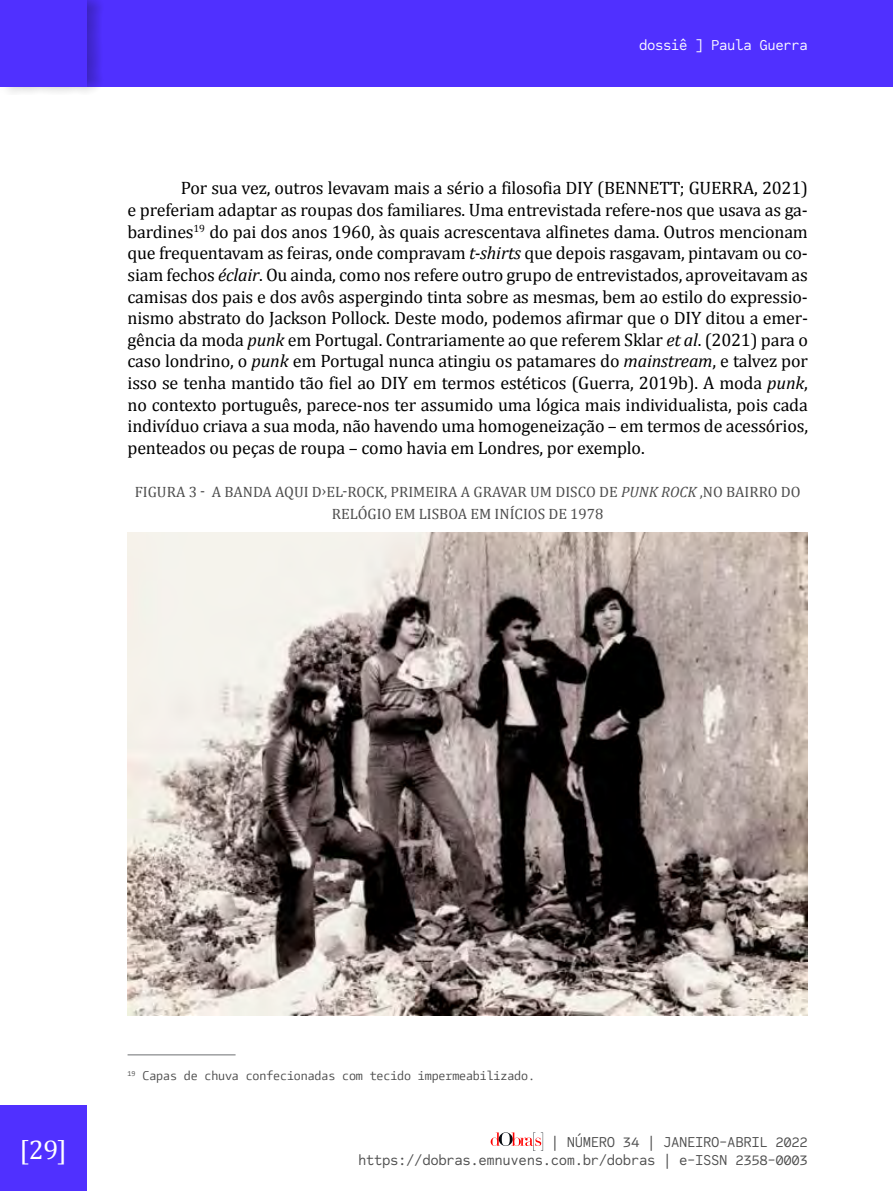
<style>
.page{position:relative;width:893px;height:1191px;background:#fff}
.page>*{position:absolute;margin:0;border:0;box-sizing:border-box;transform-origin:0 0}
.t1{font:27px "Cambria";color:#fff}
.t2{font:18px/21.6px "Cambria";letter-spacing:-.01em;color:#000;text-align:justify}
.t3{font:15px/21.6px "Cambria";color:#4d4d4d;text-align:center}
.t4{font:15px/18px "Code Saver";letter-spacing:-.025em;color:#4d4d4d;text-align:right}
.t5{font:15px "Code Saver";letter-spacing:-.025em;color:#fff}
.t6{font:12.75px "Camingo Code";letter-spacing:-.01em;color:#4d4d4d}
.s1{font-style:italic}
</style>
<div class="page">
<div style="left:0;top:1106px;width:86px;height:85px;background:#5030ff"></div>
<svg style="left:491px;top:1132px;width:52px;height:18px"></svg>
<div style="left:0;top:0;width:893px;height:86px;background:#5030ff"></div>
<div style="left:0;top:0;width:104px;height:95px;background:#000;opacity:.25"></div>
<div style="left:0;top:0;width:86px;height:86px;background:#5030ff"></div>
<img style="left:128px;top:532px;width:680px;height:483px">
<hr style="left:128px;top:1054px;width:108px;height:1px;background:#6d6e71">
<p class="t5" style="left:639px;top:36px;width:170px">dossiê ] Paula Guerra</p>
<p class="t2" style="left:128px;top:177px;width:682px;text-indent:53px">Por sua vez, outros levavam mais a sério a filosofia DIY (BENNETT; GUERRA, 2021) e preferiam adaptar as roupas dos familiares. Uma entrevistada refere-nos que usava as ga&shy;bardines<sup>19</sup> do pai dos anos 1960, às quais acrescentava alfinetes dama. Outros mencionam que frequentavam as feiras, onde compravam <span class="s1">t-shirts</span> que depois rasgavam, pintavam ou co&shy;siam fechos <span class="s1">éclair</span>. Ou ainda, como nos refere outro grupo de entrevistados, aproveitavam as camisas dos pais e dos avôs aspergindo tinta sobre as mesmas, bem ao estilo do expressio&shy;nismo abstrato do Jackson Pollock. Deste modo, podemos afirmar que o DIY ditou a emer&shy;gência da moda <span class="s1">punk</span> em Portugal. Contrariamente ao que referem Sklar <span class="s1">et al</span>. (2021) para o caso londrino, o <span class="s1">punk</span> em Portugal nunca atingiu os patamares do <span class="s1">mainstream</span>, e talvez por isso se tenha mantido tão fiel ao DIY em termos estéticos (Guerra, 2019b). A moda <span class="s1">punk</span>, no contexto português, parece-nos ter assumido uma lógica mais individualista, pois cada indivíduo criava a sua moda, não havendo uma homogeneização – em termos de acessórios, penteados ou peças de roupa – como havia em Londres, por exemplo.</p>
<p class="t3" style="left:135px;top:481px;width:667px">FIGURA 3 - A BANDA AQUI D›EL-ROCK, PRIMEIRA A GRAVAR UM DISCO DE <span class="s1">PUNK ROCK</span> ,NO BAIRRO DO<br>RELÓGIO EM LISBOA EM INÍCIOS DE 1978</p>
<p class="t6" style="left:128px;top:1067px;width:409px"><sup>19</sup> Capas de chuva confecionadas com tecido impermeabilizado.</p>
<h1 class="t1" style="left:19px;top:1133px;width:49px">[29]</h1>
<p class="t4" style="left:358px;top:1132px;width:451px">| NÚMERO 34 | JANEIRO-ABRIL 2022 https://dobras.emnuvens.com.br/dobras | e-ISSN 2358-0003</p>
</div>
